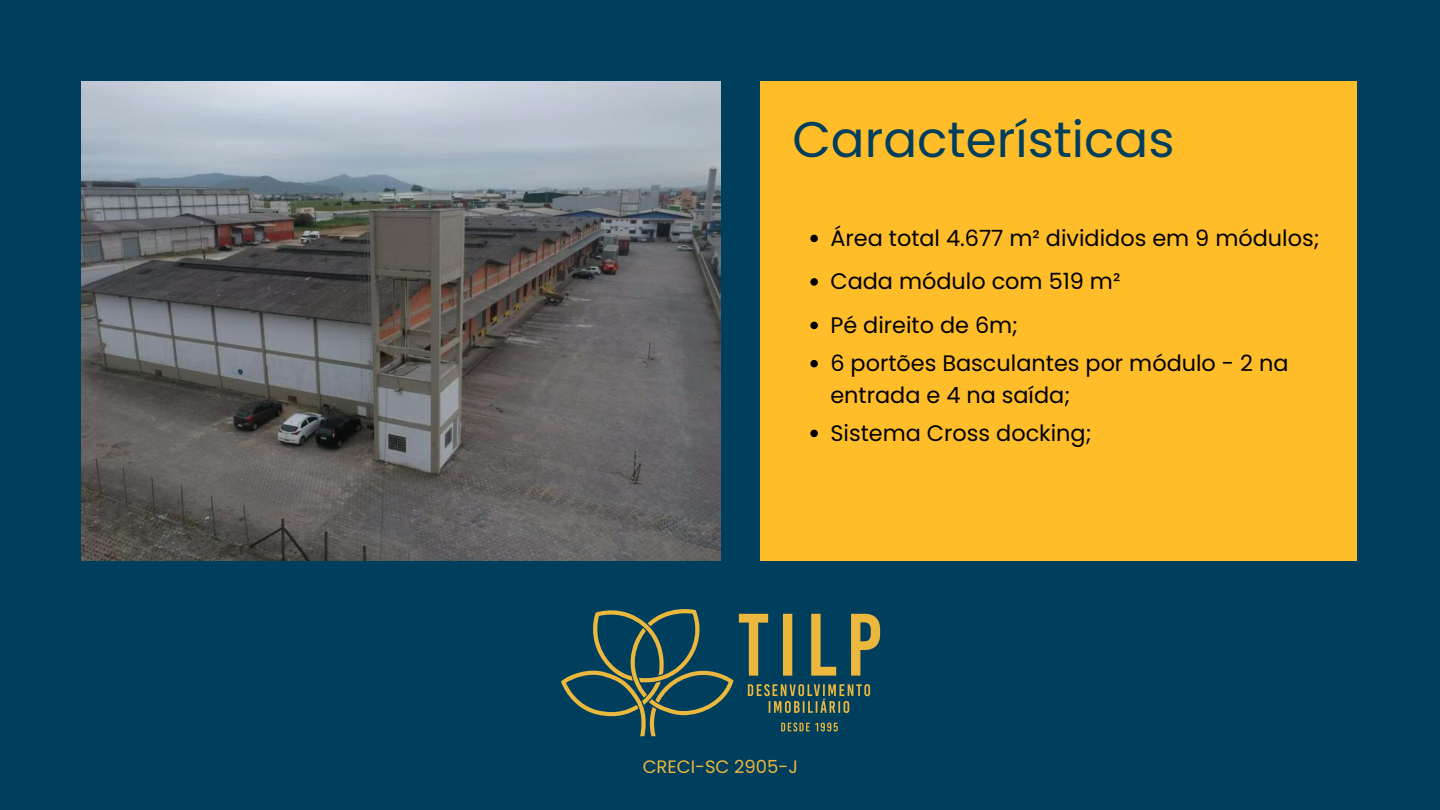
<style>
.page{position:relative;width:1440px;height:810px;background:#003e5d}
.page>*{position:absolute;margin:0;border:0;box-sizing:border-box;transform-origin:0 0}
.t1{font:50px "Poppins";color:#003e5d}
.t2{font:22.4px/32.2px "Poppins";color:#000}
.t3{font:18px "Poppins";color:#ebb73d}
</style>
<div class="page">
<div style="left:760px;top:81px;width:597px;height:480px;background:#ffbd2a"></div>
<svg style="left:561px;top:609px;width:319px;height:127px"></svg>
<img style="left:81px;top:81px;width:640px;height:479px">
<svg style="left:810px;top:235px;width:8px;height:7px"></svg>
<svg style="left:810px;top:278px;width:8px;height:8px"></svg>
<svg style="left:810px;top:322px;width:8px;height:7px"></svg>
<svg style="left:810px;top:360px;width:8px;height:7px"></svg>
<svg style="left:810px;top:430px;width:8px;height:7px"></svg>
<p class="t1" style="left:792px;top:104px;width:384px">Características</p>
<p class="t2" style="left:830px;top:222px;width:491px">Área total 4.677 m² divididos em 9 módulos;</p>
<p class="t2" style="left:830px;top:265px;width:291px">Cada módulo com 519 m²</p>
<p class="t2" style="left:830px;top:309px;width:189px">Pé direito de 6m;</p>
<p class="t2" style="left:830px;top:347px;width:460px">6 portões Basculantes por módulo - 2 na entrada e 4 na saída;</p>
<p class="t2" style="left:830px;top:417px;width:263px">Sistema Cross docking;</p>
<h1 class="t3" style="left:643px;top:755px;width:157px">CRECI-SC 2905-J</h1>
</div>
